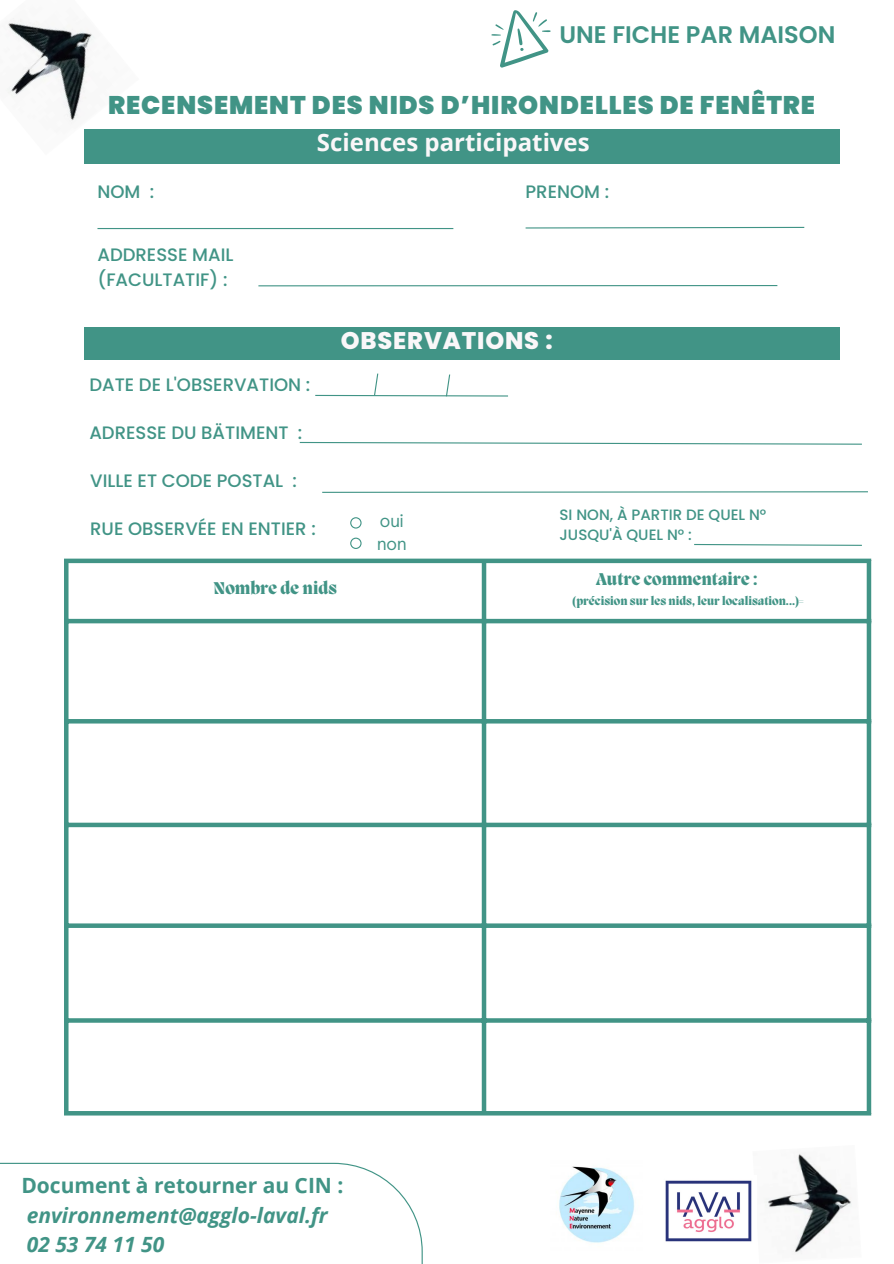
<style>
.page{position:relative;width:894px;height:1264px;background:#fff}
.page>*{position:absolute;margin:0;border:0;box-sizing:border-box;transform-origin:0 0}
.t1{font:900 25.5px "Poppins";letter-spacing:.035em;color:#419486}
.t2{font:700 24px "Open Sans";color:#faf7f9}
.t3{font:600 24px "Poppins";color:#419486}
.t4{font:800 24px "Poppins";letter-spacing:.035em;color:#faf7f9}
.t5{font:italic 700 21px/29.2px "Open Sans";color:#419486}
.t6{font:500 18px/24.8px "Poppins";color:#419486}
.t7{font:800 17.55px "Migra";color:#419486}
.t8{font:16.5px/22.5px "Open Sauce One";color:#419486}
.t9{font:500 15px/20.2px "Poppins";color:#419486}
.t10{font:800 12px "Migra";color:#419486}
.s1{font-style:normal}
</style>
<div class="page">
<div style="left:84px;top:130px;width:754px;height:34px;background:#419486"></div>
<svg style="left:525px;top:226px;width:280px;height:3px"></svg>
<hr style="left:97px;top:228px;width:356px;height:1px;background:#419486">
<hr style="left:258px;top:285px;width:519px;height:1px;background:#419486">
<div style="left:84px;top:327px;width:754px;height:32px;background:#419486"></div>
<svg style="left:315px;top:373px;width:193px;height:24px"></svg>
<img style="left:765px;top:1153px;width:87px;height:101px">
<svg style="left:68px;top:563px;width:798px;height:547px"></svg>
<hr style="left:64px;top:563px;width:4px;height:547px;background:#419486">
<div style="left:481px;top:563px;width:5px;height:547px;background:#419486"></div>
<svg style="left:866px;top:563px;width:4px;height:547px;background:#62a69b"></svg>
<div style="left:64px;top:558px;width:806px;height:5px;background:#419486"></div>
<hr style="left:64px;top:619px;width:806px;height:4px;background:#419486">
<hr style="left:64px;top:719px;width:806px;height:4px;background:#419486">
<div style="left:64px;top:822px;width:806px;height:5px;background:#419486"></div>
<svg style="left:68px;top:923px;width:802px;height:4px;background:#559f93"></svg>
<svg style="left:68px;top:1018px;width:802px;height:4px;background:#4b9a8c"></svg>
<div style="left:64px;top:1110px;width:806px;height:5px;background:#419486"></div>
<svg style="left:299px;top:441px;width:563px;height:4px"></svg>
<svg style="left:322px;top:491px;width:546px;height:2px"></svg>
<svg style="left:0;top:1162px;width:422px;height:101px"></svg>
<img style="left:7px;top:18px;width:132px;height:112px">
<svg style="left:350px;top:517px;width:11px;height:11px"></svg>
<svg style="left:350px;top:537px;width:11px;height:12px"></svg>
<svg style="left:694px;top:543px;width:168px;height:3px"></svg>
<svg style="left:491px;top:10px;width:59px;height:57px"></svg>
<img style="left:665px;top:1180px;width:87px;height:62px">
<img style="left:559px;top:1166px;width:76px;height:77px">
<p class="t3" style="left:559px;top:18px;width:277px">UNE FICHE PAR MAISON</p>
<h4 class="t1" style="left:108px;top:87px;width:708px">RECENSEMENT DES NIDS D’HIRONDELLES DE FENÊTRE</h4>
<p class="t2" style="left:317px;top:125px;width:274px">Sciences participatives</p>
<h5 class="t6" style="left:97px;top:179px;width:58px">NOM :</h5>
<p class="t6" style="left:525px;top:179px;width:85px">PRENOM :</p>
<h4 class="t6" style="left:97px;top:242px;width:137px">ADDRESSE MAIL (FACULTATIF) :</h4>
<p class="t6" style="left:89px;top:372px;width:222px">DATE DE L'OBSERVATION :</p>
<p class="t4" style="left:341px;top:323px;width:213px">OBSERVATIONS :</p>
<h2 class="t6" style="left:89px;top:420px;width:214px">ADRESSE DU BÄTIMENT :</h2>
<h4 class="t6" style="left:90px;top:468px;width:208px">VILLE ET CODE POSTAL :</h4>
<h1 class="t6" style="left:90px;top:516px;width:227px">RUE OBSERVÉE EN ENTIER :</h1>
<p class="t7" style="left:213px;top:579px;width:125px">Nombre de nids</p>
<h3 class="t8" style="left:377px;top:509px;width:31px">oui non</h3>
<h4 class="t9" style="left:559px;top:504px;width:208px">SI NON, À PARTIR DE QUEL N°<br>JUSQU'À QUEL N° :</h4>
<h1 class="t7" style="left:595px;top:571px;width:163px">Autre commentaire :</h1>
<h1 class="t10" style="left:572px;top:595px;width:232px">(précision sur les nids, leur localisation...)=</h1>
<p class="t5" style="left:21px;top:1170px;width:323px"><span class="s1">Document à retourner au CIN : </span>environnement@agglo-laval.fr<br>02 53 74 11 50</p>
</div>
